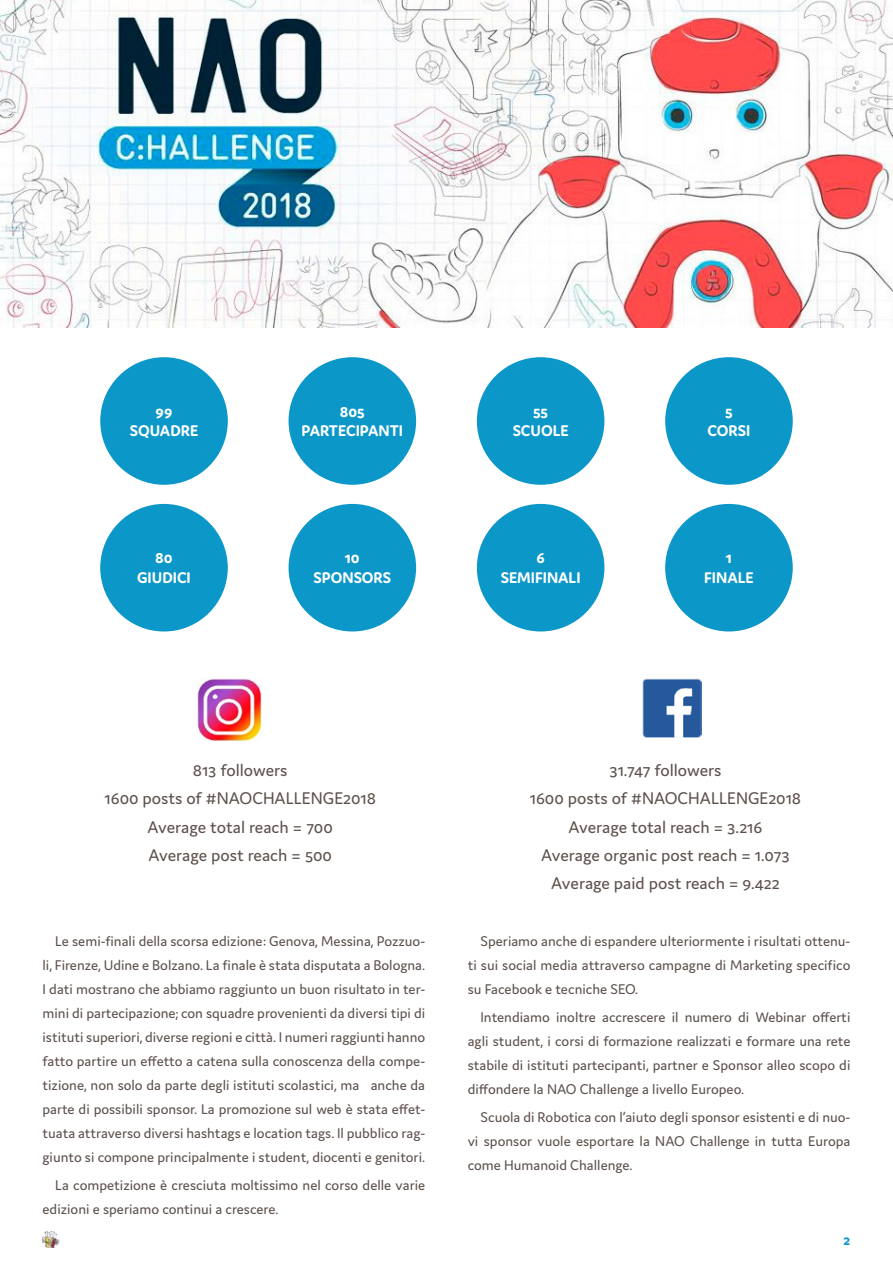
<style>
.page{position:relative;width:893px;height:1263px;background:#fff}
.page>*{position:absolute;margin:0;border:0;box-sizing:border-box;transform-origin:0 0}
.t1{font:18px/28.2px "Domus";color:#5d514d;text-align:center}
.t2{font:700 16.5px/19.8px "Domus";color:#fff;text-align:center}
.t3{font:15px/24px "Domus";color:#5d514d;text-align:justify}
.t4{font:700 15px "Domus";color:#0c97c9}
</style>
<div class="page">
<img style="left:0;top:0;width:893px;height:327px">
<div style="left:100px;top:357px;width:128px;height:128px;background:#0c97c9;border-radius:50%"></div>
<div style="left:100px;top:504px;width:128px;height:127px;background:#0c97c9;border-radius:50%"></div>
<div style="left:289px;top:504px;width:127px;height:127px;background:#0c97c9;border-radius:50%"></div>
<div style="left:477px;top:504px;width:127px;height:127px;background:#0c97c9;border-radius:50%"></div>
<div style="left:665px;top:504px;width:128px;height:127px;background:#0c97c9;border-radius:50%"></div>
<div style="left:289px;top:357px;width:127px;height:128px;background:#0c97c9;border-radius:50%"></div>
<div style="left:477px;top:357px;width:127px;height:128px;background:#0c97c9;border-radius:50%"></div>
<div style="left:665px;top:357px;width:128px;height:128px;background:#0c97c9;border-radius:50%"></div>
<img style="left:197px;top:678px;width:65px;height:64px">
<img style="left:642px;top:678px;width:60px;height:59px">
<img style="left:43px;top:1231px;width:17px;height:17px">
<p class="t2" style="left:130px;top:401px;width:70px">99<br>SQUADRE</p>
<p class="t2" style="left:301px;top:401px;width:103px">805<br>PARTECIPANTI</p>
<p class="t2" style="left:513px;top:401px;width:57px">55<br>SCUOLE</p>
<p class="t2" style="left:708px;top:401px;width:44px">5<br>CORSI</p>
<p class="t2" style="left:137px;top:548px;width:55px">80<br>GIUDICI</p>
<p class="t2" style="left:313px;top:548px;width:79px">10<br>SPONSORS</p>
<p class="t2" style="left:501px;top:548px;width:81px">6<br>SEMIFINALI</p>
<p class="t2" style="left:704px;top:548px;width:51px">1<br>FINALE</p>
<p class="t1" style="left:105px;top:756px;width:273px">813 followers<br>1600 posts of #NAOCHALLENGE2018<br>Average total reach = 700<br>Average post reach = 500</p>
<p class="t1" style="left:530px;top:756px;width:273px">31.747 followers<br>1600 posts of #NAOCHALLENGE2018<br>Average total reach = 3.216<br>Average organic post reach = 1.073<br>Average paid post reach = 9.422</p>
<p class="t3" style="left:43px;top:929px;width:384px;text-indent:13px">Le semi-finali della scorsa edizione: Genova, Messina, Pozzuo&shy;li, Firenze, Udine e Bolzano. La finale è stata disputata a Bologna.<br>I dati mostrano che abbiamo raggiunto un buon risultato in ter&shy;mini di partecipazione; con squadre provenienti da diversi tipi di istituti superiori, diverse regioni e città. I numeri raggiunti hanno fatto partire un effetto a catena sulla conoscenza della compe&shy;tizione, non solo da parte degli istituti scolastici, ma anche da parte di possibili sponsor. La promozione sul web è stata effet&shy;tuata attraverso diversi hashtags e location tags. Il pubblico rag&shy;giunto si compone principalmente i student, diocenti e genitori.</p>
<p class="t3" style="left:43px;top:1173px;width:384px;text-indent:13px">La competizione è cresciuta moltissimo nel corso delle varie edizioni e speriamo continui a crescere.</p>
<p class="t3" style="left:468px;top:929px;width:384px;text-indent:13px">Speriamo anche di espandere ulteriormente i risultati ottenu&shy;ti sui social media attraverso campagne di Marketing specifico su Facebook e tecniche SEO.</p>
<p class="t3" style="left:468px;top:1005px;width:384px;text-indent:13px">Intendiamo inoltre accrescere il numero di Webinar offerti agli student, i corsi di formazione realizzati e formare una rete stabile di istituti partecipanti, partner e Sponsor alleo scopo di diffondere la NAO Challenge a livello Europeo.</p>
<p class="t3" style="left:468px;top:1105px;width:384px;text-indent:13px">Scuola di Robotica con l’aiuto degli sponsor esistenti e di nuo&shy;vi sponsor vuole esportare la NAO Challenge in tutta Europa come Humanoid Challenge.</p>
<p class="t4" style="left:844px;top:1231px;width:8px">2</p>
</div>
